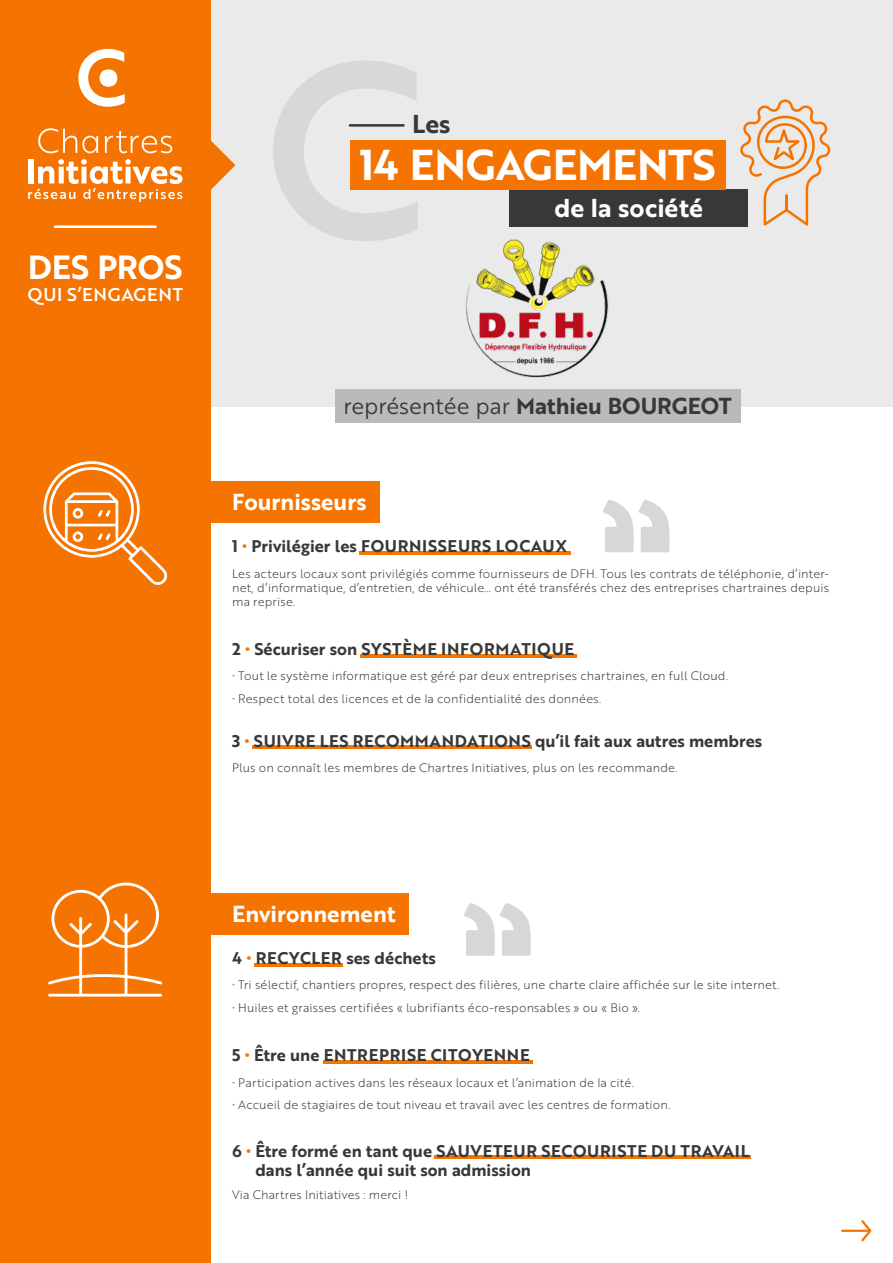
<style>
.page{position:relative;width:893px;height:1263px;background:#fff}
.page>*{position:absolute;margin:0;border:0;box-sizing:border-box;transform-origin:0 0}
.t1{font:42px "Brother 1816 Bold";letter-spacing:-.005em;color:#fff}
.t2{font:32.55px "Brother 1816 Bold";letter-spacing:-.005em;color:#fff}
.t3{font:25.2px "Brother 1816 Bold";color:#fff}
.t4{font:25.2px "Brother 1816 Bold";color:#383838}
.t5{font:22.5px "Brother 1816 Bold";color:#383838}
.t6{font:22.5px "Brother 1816 Bold";color:#fff}
.t7{font:18px "Brother 1816 Medium";letter-spacing:.04em;color:#fff}
.t8{font:16.5px "Brother 1816 Bold";letter-spacing:.035em;color:#383838}
.t9{font:16.5px/19.8px "Brother 1816 Bold";color:#383838}
.t10{font:16.5px "Brother 1816 Bold";letter-spacing:.01em;color:#383838}
.t11{font:12px/14.4px "Brother 1816 Light";letter-spacing:.015em;color:#383838;text-align:justify}
.s1{font-family:"Brother 1816 Book"}
.s2{color:#f57300}
</style>
<div class="page">
<div style="left:210px;top:0;width:683px;height:406px;background:#eaeaea"></div>
<div style="left:0;top:0;width:210px;height:1263px;background:#f57300"></div>
<svg style="left:78px;top:49px;width:47px;height:58px"></svg>
<div style="left:100px;top:69px;width:17px;height:18px;background:#fff;border-radius:50%"></div>
<svg style="left:841px;top:1220px;width:30px;height:21px"></svg>
<svg style="left:28px;top:128px;width:207px;height:74px"></svg>
<svg style="left:738px;top:99px;width:93px;height:127px"></svg>
<div style="left:510px;top:190px;width:238px;height:37px;background:#383838"></div>
<div style="left:350px;top:140px;width:375px;height:50px;background:#f57300"></div>
<svg style="left:273px;top:61px;width:145px;height:180px"></svg>
<hr style="left:55px;top:225px;width:101px;height:3px;background:#fff">
<div style="left:168px;top:481px;width:211px;height:42px;background:#f57300"></div>
<svg style="left:42px;top:460px;width:125px;height:126px"></svg>
<svg style="left:603px;top:500px;width:66px;height:52px"></svg>
<hr style="left:360px;top:551px;width:211px;height:4px;background:#f57300">
<hr style="left:361px;top:654px;width:216px;height:3px;background:#f57300">
<hr style="left:253px;top:745px;width:279px;height:4px;background:#f57300">
<div style="left:335px;top:390px;width:405px;height:33px;background:#bababa"></div>
<div style="left:168px;top:893px;width:240px;height:42px;background:#f57300"></div>
<hr style="left:255px;top:963px;width:88px;height:3px;background:#f57300">
<hr style="left:323px;top:1060px;width:210px;height:3px;background:#f57300">
<hr style="left:435px;top:1155px;width:316px;height:4px;background:#f57300">
<svg style="left:48px;top:882px;width:114px;height:114px"></svg>
<svg style="left:464px;top:903px;width:67px;height:53px"></svg>
<img style="left:466px;top:239px;width:143px;height:139px">
<h2 class="t2" style="left:28px;top:243px;width:156px">DES PROS</h2>
<h3 class="t7" style="left:28px;top:281px;width:157px">QUI S’ENGAGENT</h3>
<h3 class="t4" style="left:412px;top:105px;width:40px">Les</h3>
<h1 class="t1" style="left:359px;top:133px;width:358px">14 ENGAGEMENTS</h1>
<h3 class="t3" style="left:555px;top:189px;width:150px">de la société</h3>
<p class="t5" style="left:344px;top:389px;width:390px"><span class="s1">représentée par</span> Mathieu BOURGEOT</p>
<h3 class="t6" style="left:232px;top:485px;width:136px">Fournisseurs</h3>
<p class="t8" style="left:232px;top:533px;width:337px">1 <span class="s2">•</span> Privilégier les FOURNISSEURS LOCAUX</p>
<p class="t11" style="left:232px;top:565px;width:599px">Les acteurs locaux sont privilégiés comme fournisseurs de DFH. Tous les contrats de téléphonie, d’inter&shy;net, d’informatique, d’entretien, de véhicule… ont été transférés chez des entreprises chartraines depuis ma reprise.</p>
<p class="t8" style="left:232px;top:636px;width:344px">2 <span class="s2">•</span> Sécuriser son SYSTÈME INFORMATIQUE</p>
<p class="t11" style="left:232px;top:668px;width:497px"><span class="s2">•</span> Tout le système informatique est géré par deux entreprises chartraines, en full Cloud.</p>
<p class="t11" style="left:232px;top:691px;width:371px"><span class="s2">•</span> Respect total des licences et de la confidentialité des données.</p>
<p class="t10" style="left:232px;top:728px;width:532px">3 <span class="s2">•</span> SUIVRE LES RECOMMANDATIONS qu’il fait aux autres membres</p>
<p class="t11" style="left:232px;top:760px;width:447px">Plus on connaît les membres de Chartres Initiatives, plus on les recommande.</p>
<p class="t6" style="left:232px;top:897px;width:165px">Environnement</p>
<p class="t8" style="left:232px;top:945px;width:205px">4 <span class="s2">•</span> RECYCLER ses déchets</p>
<p class="t11" style="left:232px;top:977px;width:549px"><span class="s2">•</span> Tri sélectif, chantiers propres, respect des filières, une charte claire affichée sur le site internet.</p>
<p class="t11" style="left:232px;top:1000px;width:409px"><span class="s2">•</span> Huiles et graisses certifiées « lubrifiants éco-responsables » ou « Bio ».</p>
<p class="t8" style="left:232px;top:1043px;width:299px">5 <span class="s2">•</span> Être une ENTREPRISE CITOYENNE</p>
<p class="t11" style="left:232px;top:1074px;width:403px"><span class="s2">•</span> Participation actives dans les réseaux locaux et l’animation de la cité.</p>
<p class="t11" style="left:232px;top:1097px;width:440px"><span class="s2">•</span> Accueil de stagiaires de tout niveau et travail avec les centres de formation.</p>
<p class="t9" style="left:255px;top:1140px;width:495px;text-indent:-23px">6 <span class="s2">•</span> Être formé en tant que SAUVETEUR SECOURISTE DU TRAVAIL dans l’année qui suit son admission</p>
<p class="t11" style="left:232px;top:1187px;width:177px">Via Chartres Initiatives : merci !</p>
</div>
